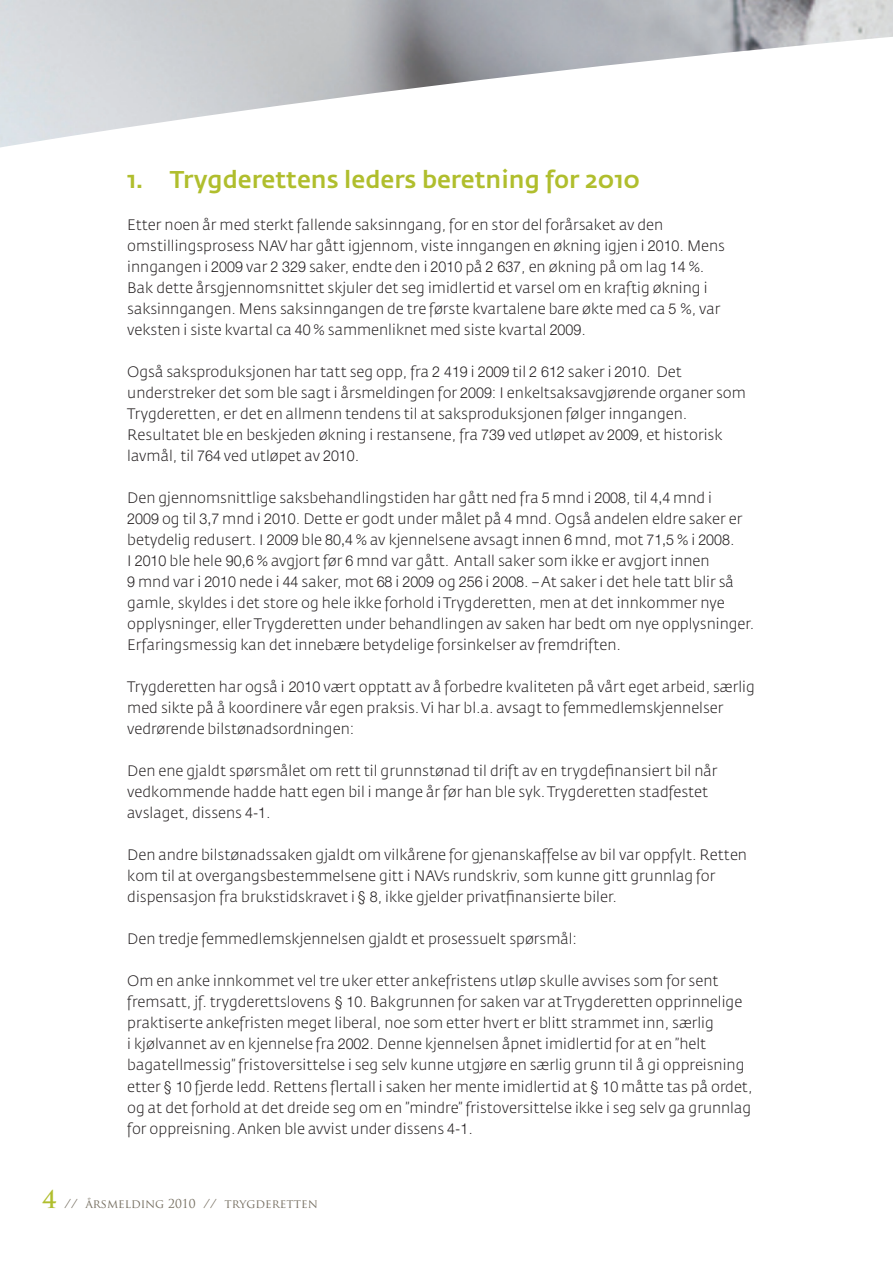
<style>
.page{position:relative;width:893px;height:1263px;background:#fff}
.page>*{position:absolute;margin:0;border:0;box-sizing:border-box;transform-origin:0 0}
.t1{font:500 24px "Fedra Sans";color:#b0be2d}
.t2{font:300 15px/21px "Fedra Sans";color:#231f20}
.t3{font:12px "Trajan Pro";color:#756e60}
.s1{font-family:"Helvetica Neue"}
.s2{font-weight:700;font-size:24px;color:#b0be2d}
</style>
<div class="page">
<img style="left:0;top:0;width:892px;height:148px">
<h1 class="t1" style="left:127px;top:166px;width:514px">1. Trygderettens leders beretning for 2010</h1>
<p class="t2" style="left:127px;top:214px;width:599px">Etter noen år med sterkt fallende saksinngang, for en stor del forårsaket av den omstillingsprosess NAV har gått igjennom, viste inngangen en økning igjen i <span class="s1">2010</span>. Mens inngangen i <span class="s1">2009</span> var <span class="s1">2 329</span> saker, endte den i <span class="s1">2010</span> på <span class="s1">2 637</span>, en økning på om lag <span class="s1">14</span> %.<br>Bak dette årsgjennomsnittet skjuler det seg imidlertid et varsel om en kraftig økning i saksinngangen. Mens saksinngangen de tre første kvartalene bare økte med ca <span class="s1">5</span> %, var veksten i siste kvartal ca <span class="s1">40</span> % sammenliknet med siste kvartal <span class="s1">2009</span>.</p>
<p class="t2" style="left:127px;top:361px;width:619px">Også saksproduksjonen har tatt seg opp, fra <span class="s1">2 419</span> i <span class="s1">2009</span> til <span class="s1">2 612</span> saker i <span class="s1">2010</span>. Det understreker det som ble sagt i årsmeldingen for <span class="s1">2009</span>: I enkeltsaksavgjørende organer som Trygderetten, er det en allmenn tendens til at saksproduksjonen følger inngangen.<br>Resultatet ble en beskjeden økning i restansene, fra <span class="s1">739</span> ved utløpet av <span class="s1">2009</span>, et historisk lavmål, til <span class="s1">764</span> ved utløpet av <span class="s1">2010</span>.</p>
<p class="t2" style="left:127px;top:487px;width:628px">Den gjennomsnittlige saksbehandlingstiden har gått ned fra <span class="s1">5</span> mnd i <span class="s1">2008</span>, til <span class="s1">4,4</span> mnd i<br><span class="s1">2009</span> og til <span class="s1">3,7</span> mnd i <span class="s1">2010</span>. Dette er godt under målet på <span class="s1">4</span> mnd. Også andelen eldre saker er betydelig redusert. I <span class="s1">2009</span> ble <span class="s1">80,4</span> % av kjennelsene avsagt innen <span class="s1">6</span> mnd, mot <span class="s1">71,5</span> % i <span class="s1">2008</span>.<br>I <span class="s1">2010</span> ble hele <span class="s1">90,6</span> % avgjort før <span class="s1">6</span> mnd var gått. Antall saker som ikke er avgjort innen<br><span class="s1">9</span> mnd var i <span class="s1">2010</span> nede i <span class="s1">44</span> saker, mot <span class="s1">68</span> i <span class="s1">2009</span> og <span class="s1">256</span> i <span class="s1">2008</span>. – At saker i det hele tatt blir så gamle, skyldes i det store og hele ikke forhold i Trygderetten, men at det innkommer nye opplysninger, eller Trygderetten under behandlingen av saken har bedt om nye opplysninger.<br>Erfaringsmessig kan det innebære betydelige forsinkelser av fremdriften.</p>
<p class="t2" style="left:127px;top:676px;width:628px">Trygderetten har også i <span class="s1">2010</span> vært opptatt av å forbedre kvaliteten på vårt eget arbeid, særlig med sikte på å koordinere vår egen praksis. Vi har bl.a. avsagt to femmedlemskjennelser vedrørende bilstønadsordningen:</p>
<p class="t2" style="left:127px;top:760px;width:591px">Den ene gjaldt spørsmålet om rett til grunnstønad til drift av en trygdefinansiert bil når vedkommende hadde hatt egen bil i mange år før han ble syk. Trygderetten stadfestet avslaget, dissens <span class="s1">4-1</span>.</p>
<p class="t2" style="left:127px;top:844px;width:621px">Den andre bilstønadssaken gjaldt om vilkårene for gjenanskaffelse av bil var oppfylt. Retten kom til at overgangsbestemmelsene gitt i NAVs rundskriv, som kunne gitt grunnlag for dispensasjon fra brukstidskravet i <span class="s1">§ 8</span>, ikke gjelder privatfinansierte biler.</p>
<p class="t2" style="left:127px;top:928px;width:451px">Den tredje femmedlemskjennelsen gjaldt et prosessuelt spørsmål:</p>
<p class="t2" style="left:127px;top:970px;width:626px">Om en anke innkommet vel tre uker etter ankefristens utløp skulle avvises som for sent fremsatt, jf. trygderettslovens <span class="s1">§ 10</span>. Bakgrunnen for saken var at Trygderetten opprinnelige praktiserte ankefristen meget liberal, noe som etter hvert er blitt strammet inn, særlig<br>i kjølvannet av en kjennelse fra <span class="s1">2002</span>. Denne kjennelsen åpnet imidlertid for at en ”helt bagatellmessig” fristoversittelse i seg selv kunne utgjøre en særlig grunn til å gi oppreisning etter <span class="s1">§ 10</span> fjerde ledd. Rettens flertall i saken her mente imidlertid at <span class="s1">§ 10</span> måtte tas på ordet, og at det forhold at det dreide seg om en ”mindre” fristoversittelse ikke i seg selv ga grunnlag for oppreisning. Anken ble avvist under dissens <span class="s1">4-1</span>.</p>
<p class="t3" style="left:42px;top:1195px;width:277px"><span class="s2">4</span> // ÅRSMELDING 2010 // TRYGDERETTEN</p>
</div>
